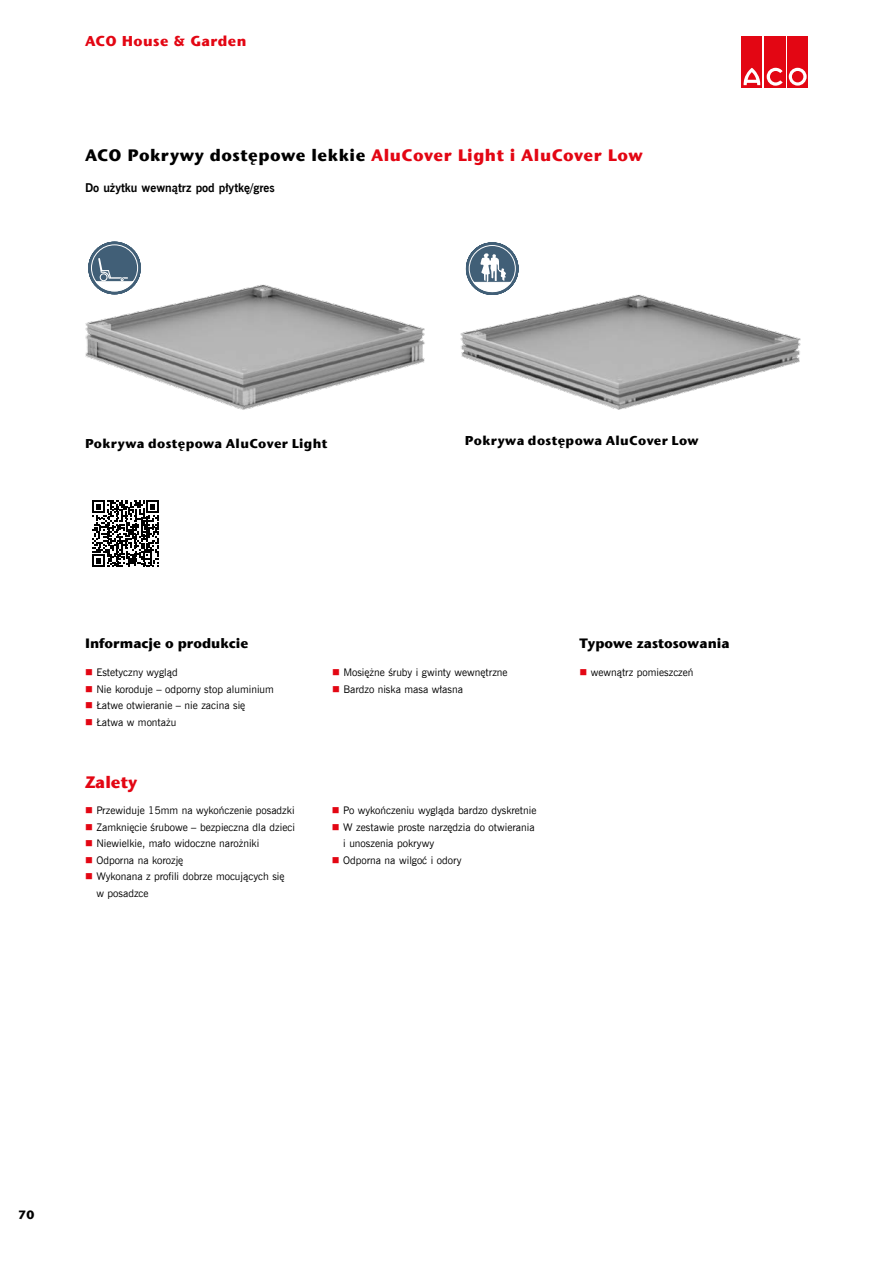
<style>
.page{position:relative;width:893px;height:1263px;background:#fff}
.page>*{position:absolute;margin:0;border:0;box-sizing:border-box;transform-origin:0 0}
.t1{font:700 16.5px "ITC Stone Sans Com";letter-spacing:.03em;color:#000}
.t2{font:700 16.5px "ITC Stone Sans Com";color:#e30613}
.t3{font:700 14.25px "ITC Stone Sans Com";letter-spacing:.03em;color:#e30613}
.t4{font:700 13.5px "ITC Stone Sans Com";color:#000}
.t5{font:700 12.75px "ITC Stone Sans Com";letter-spacing:.03em;color:#000}
.t6{font:700 12px "News Goth EU";color:#000}
.t7{font:700 12px "ITC Stone Sans Com";color:#000}
.t8{font:10.5px/16.5px "News Goth EU";color:#000}
.s1{color:#e30613}
</style>
<div class="page">
<div style="left:741px;top:37px;width:21px;height:51px;background:#e30613"></div>
<svg style="left:743px;top:68px;width:17px;height:17px"></svg>
<div style="left:764px;top:37px;width:21px;height:51px;background:#e30613"></div>
<svg style="left:767px;top:68px;width:16px;height:18px"></svg>
<div style="left:787px;top:37px;width:21px;height:51px;background:#e30613"></div>
<svg style="left:789px;top:68px;width:18px;height:18px"></svg>
<div style="left:792px;top:71px;width:11px;height:11px;background:#e30613;border-radius:50%"></div>
<img style="left:85px;top:241px;width:340px;height:169px">
<img style="left:460px;top:267px;width:341px;height:143px">
<svg style="left:92px;top:500px;width:67px;height:67px"></svg>
<svg style="left:466px;top:242px;width:53px;height:53px"></svg>
<svg style="left:88px;top:242px;width:53px;height:52px"></svg>
<h2 class="t3" style="left:85px;top:32px;width:163px">ACO House &amp; Garden</h2>
<h1 class="t1" style="left:85px;top:145px;width:559px">ACO Pokrywy dostępowe lekkie <span class="s1">AluCover Light i AluCover Low</span></h1>
<p class="t6" style="left:85px;top:181px;width:191px">Do użytku wewnątrz pod płytkę/gres</p>
<p class="t5" style="left:85px;top:435px;width:244px">Pokrywa dostępowa AluCover Light</p>
<p class="t5" style="left:465px;top:433px;width:235px">Pokrywa dostępowa AluCover Low</p>
<p class="t4" style="left:85px;top:635px;width:165px">Informacje o produkcie</p>
<p class="t4" style="left:579px;top:635px;width:152px">Typowe zastosowania</p>
<p class="t8" style="left:579px;top:665px;width:116px"><span class="s1">■</span> wewnątrz pomieszczeń</p>
<p class="t8" style="left:332px;top:665px;width:177px"><span class="s1">■</span> Mosiężne śruby i gwinty wewnętrzne</p>
<p class="t8" style="left:332px;top:681px;width:133px"><span class="s1">■</span> Bardzo niska masa własna</p>
<p class="t8" style="left:85px;top:665px;width:94px"><span class="s1">■</span> Estetyczny wygląd</p>
<p class="t8" style="left:85px;top:681px;width:190px"><span class="s1">■</span> Nie koroduje – odporny stop aluminium</p>
<p class="t8" style="left:85px;top:698px;width:162px"><span class="s1">■</span> Łatwe otwieranie – nie zacina się</p>
<p class="t8" style="left:85px;top:714px;width:93px"><span class="s1">■</span> Łatwa w montażu</p>
<h1 class="t2" style="left:85px;top:771px;width:54px">Zalety</h1>
<p class="t8" style="left:85px;top:802px;width:211px"><span class="s1">■</span> Przewiduje 15mm na wykończenie posadzki</p>
<p class="t8" style="left:85px;top:819px;width:211px"><span class="s1">■</span> Zamknięcie śrubowe – bezpieczna dla dzieci</p>
<p class="t8" style="left:85px;top:835px;width:176px"><span class="s1">■</span> Niewielkie, mało widoczne narożniki</p>
<p class="t8" style="left:85px;top:852px;width:100px"><span class="s1">■</span> Odporna na korozję</p>
<p class="t8" style="left:96px;top:868px;width:190px;text-indent:-11px"><span class="s1">■</span> Wykonana z profili dobrze mocujących się w posadzce</p>
<p class="t8" style="left:332px;top:802px;width:206px"><span class="s1">■</span> Po wykończeniu wygląda bardzo dyskretnie</p>
<p class="t8" style="left:343px;top:819px;width:193px;text-indent:-11px"><span class="s1">■</span> W zestawie proste narzędzia do otwierania i unoszenia pokrywy</p>
<p class="t8" style="left:332px;top:852px;width:131px"><span class="s1">■</span> Odporna na wilgoć i odory</p>
<p class="t7" style="left:18px;top:1207px;width:18px">70</p>
</div>
